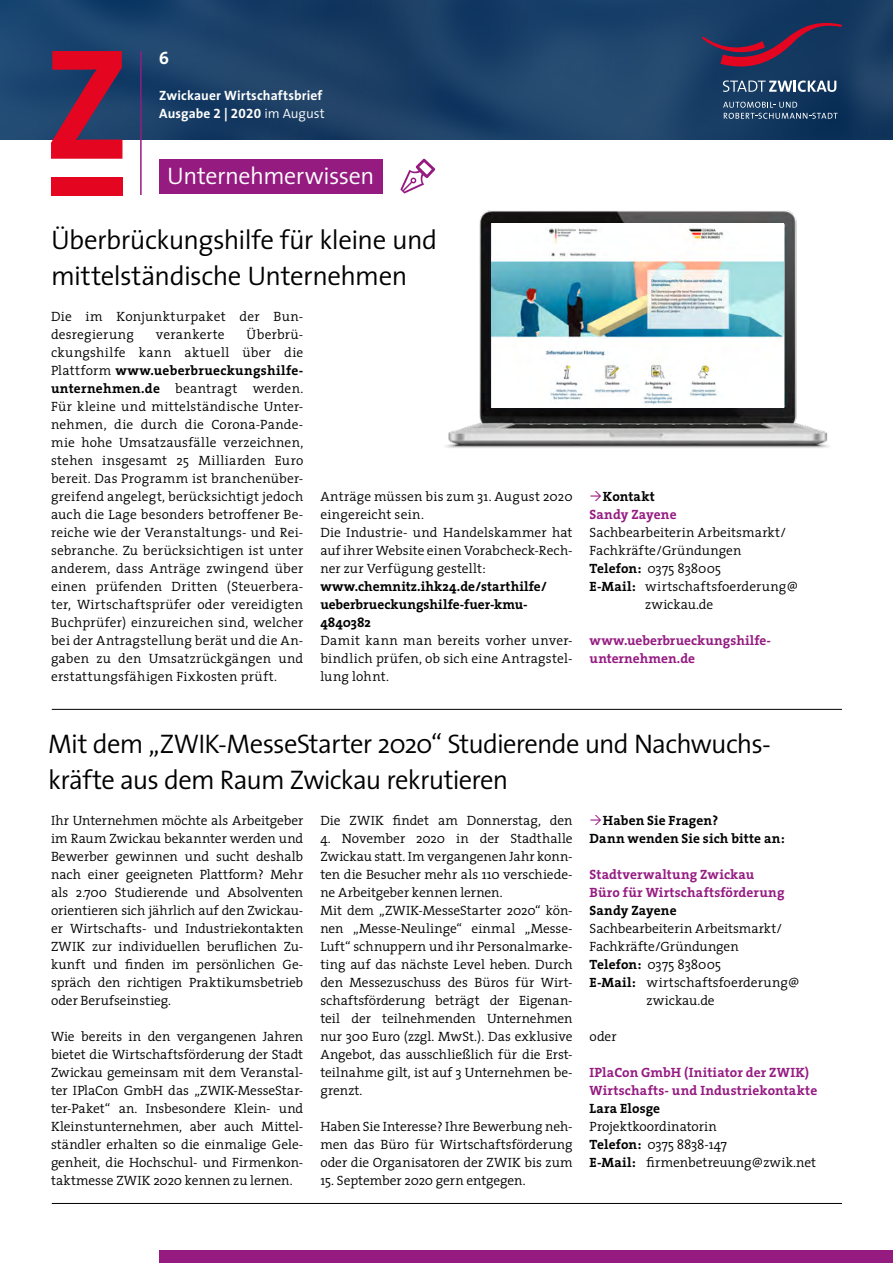
<style>
.page{position:relative;width:893px;height:1263px;background:#fff}
.page>*{position:absolute;margin:0;border:0;box-sizing:border-box;transform-origin:0 0}
.t1{font:300 27px/36px "The Sans";letter-spacing:-.025em;color:#000}
.t2{font:300 24px "The Sans";letter-spacing:-.02em;color:#fff}
.t3{font:18px "The Sans Bold Expert";color:#fff}
.t4{font:300 13.5px/18px "The Serif";letter-spacing:.005em;color:#000;text-align:justify}
.t5{font:700 13.5px/18px "The Serif";letter-spacing:.005em;color:#951b81}
.t6{font:700 13.5px/18px "The Serif";letter-spacing:.005em;color:#000}
.t7{font:700 13.5px/18px "The Sans";letter-spacing:.01em;color:#fff}
.s1{font-family:"The Sans Bold Expert";font-weight:400}
.s2{font-weight:300}
.s3{font-weight:700}
</style>
<div class="page">
<img style="left:0;top:0;width:893px;height:139px">
<svg style="left:51px;top:51px;width:71px;height:108px;background:#8d2042"></svg>
<div style="left:51px;top:177px;width:71px;height:18px;background:#e40521"></div>
<svg style="left:723px;top:102px;width:115px;height:17px;background:#395879"></svg>
<svg style="left:702px;top:23px;width:140px;height:43px;background:#3c2e54"></svg>
<svg style="left:723px;top:80px;width:113px;height:12px"></svg>
<hr style="left:140px;top:51px;width:2px;height:144px;background:#951b81">
<div style="left:159px;top:159px;width:224px;height:35px;background:#951b81"></div>
<svg style="left:400px;top:159px;width:35px;height:35px"></svg>
<div style="left:159px;top:1251px;width:734px;height:12px;background:#951b81"></div>
<hr style="left:52px;top:709px;width:790px;height:1px;background:#000">
<img style="left:416px;top:181px;width:413px;height:267px">
<img style="left:491px;top:224px;width:293px;height:183px">
<hr style="left:52px;top:1203px;width:790px;height:1px;background:#000">
<h3 class="t3" style="left:159px;top:43px;width:11px">6</h3>
<p class="t7" style="left:159px;top:86px;width:167px">Zwickauer Wirtschaftsbrief<br>Ausgabe <span class="s1">2</span> | <span class="s1">2020</span> <span class="s2">im August</span></p>
<h2 class="t2" style="left:167px;top:156px;width:208px">Unternehmerwissen</h2>
<h1 class="t1" style="left:51px;top:221px;width:388px">Überbrückungshilfe für kleine und mittelständische Unternehmen</h1>
<p class="t4" style="left:51px;top:307px;width:254px">Die im Konjunkturpaket der Bun&shy;desregierung</p>
<p class="t4" style="left:51px;top:325px;width:254px;text-indent:195px">Überbrü&shy;ckungshilfe kann aktuell über die Plattform <span class="s3">www.ueberbrueckungshilfe&shy;unternehmen.de</span> beantragt werden.<br>Für kleine und mittelständische Unter&shy;nehmen, die durch die Corona-Pande&shy;mie hohe Umsatzausfälle verzeichnen, stehen insgesamt 25 Milliarden Euro bereit. Das Programm ist branchenüber&shy;greifend angelegt, berücksichtigt jedoch auch die Lage besonders betroffener Be&shy;reiche wie der Veranstaltungs- und Rei&shy;sebranche. Zu berücksichtigen ist unter anderem, dass Anträge zwingend über einen prüfenden Dritten (Steuerbera&shy;ter, Wirtschaftsprüfer oder vereidigten Buchprüfer) einzureichen sind, welcher bei der Antragstellung berät und die An&shy;gaben zu den Umsatzrückgängen und erstattungsfähigen Fixkosten prüft.</p>
<p class="t4" style="left:156px;top:325px;width:70px">verankerte</p>
<p class="t4" style="left:320px;top:487px;width:254px;text-align:left">Anträge müssen bis zum 31. August 2020 eingereicht sein.<br>Die Industrie- und Handelskammer hat auf ihrer Website einen Vorabcheck-Rech&shy;ner zur Verfügung gestellt:</p>
<p class="t6" style="left:320px;top:577px;width:228px">www.chemnitz.ihk24.de/starthilfe/ ueberbrueckungshilfe-fuer-kmu-<br>4840382</p>
<p class="t4" style="left:320px;top:631px;width:254px">Damit kann man bereits vorher unver&shy;bindlich prüfen, ob sich eine Antragstel&shy;lung lohnt.</p>
<p class="t6" style="left:603px;top:487px;width:54px">Kontakt</p>
<p class="t5" style="left:590px;top:505px;width:88px">Sandy Zayene</p>
<p class="t4" style="left:590px;top:523px;width:198px">Sachbearbeiterin Arbeitsmarkt/</p>
<p class="t4" style="left:590px;top:541px;width:153px">Fachkräfte/Gründungen</p>
<p class="t4" style="left:590px;top:559px;width:133px"><span class="s3">Telefon:</span> 0375 838005</p>
<p class="t4" style="left:590px;top:577px;width:210px"><span class="s3">E-Mail:</span> wirtschaftsfoerderung@</p>
<p class="t4" style="left:645px;top:595px;width:70px">zwickau.de</p>
<p class="t5" style="left:590px;top:631px;width:183px">www.ueberbrueckungshilfe&shy;unternehmen.de</p>
<h1 class="t1" style="left:48px;top:725px;width:724px">Mit dem „ZWIK-MesseStarter 2020“ Studierende und Nachwuchs&shy;kräfte aus dem Raum Zwickau rekrutieren</h1>
<p class="t6" style="left:590px;top:811px;width:197px;text-indent:13px">Haben Sie Fragen?<br>Dann wenden Sie sich bitte an:</p>
<p class="t5" style="left:590px;top:865px;width:196px">Stadtverwaltung Zwickau<br>Büro für Wirtschaftsförderung</p>
<p class="t6" style="left:590px;top:901px;width:88px">Sandy Zayene</p>
<p class="t4" style="left:590px;top:919px;width:194px">Sachbearbeiterin Arbeitsmarkt/</p>
<p class="t4" style="left:590px;top:937px;width:151px">Fachkräfte/Gründungen</p>
<p class="t4" style="left:590px;top:955px;width:133px"><span class="s3">Telefon:</span> 0375 838005</p>
<p class="t4" style="left:590px;top:973px;width:211px"><span class="s3">E-Mail:</span> wirtschaftsfoerderung@</p>
<p class="t4" style="left:647px;top:991px;width:70px">zwickau.de</p>
<p class="t4" style="left:590px;top:1027px;width:28px">oder</p>
<p class="t5" style="left:590px;top:1063px;width:229px">IPlaCon GmbH (Initiator der ZWIK)<br>Wirtschafts- und Industriekontakte</p>
<p class="t6" style="left:590px;top:1099px;width:72px">Lara Elosge</p>
<p class="t4" style="left:590px;top:1117px;width:228px;text-align:left">Projektkoordinatorin<br><span class="s3">Telefon:</span> 0375 8838-147<br><span class="s3">E-Mail:</span> firmenbetreuung@zwik.net</p>
<p class="t4" style="left:320px;top:811px;width:254px">Die ZWIK findet am Donnerstag, den</p>
<p class="t4" style="left:320px;top:829px;width:254px;text-align:left">4. November 2020 in der Stadthalle Zwickau statt. Im vergangenen Jahr konn&shy;ten die Besucher mehr als 110 verschiede&shy;ne Arbeitgeber kennen lernen.<br>Mit dem „ZWIK-MesseStarter 2020“ kön&shy;nen „Messe-Neulinge“ einmal „Messe-Luft“ schnuppern und ihr Personalmarke&shy;ting auf das nächste Level heben. Durch den Messezuschuss des Büros für Wirt&shy;schaftsförderung beträgt der Eigenan&shy;teil der teilnehmenden Unternehmen nur 300 Euro (zzgl. MwSt.). Das exklusive Angebot, das ausschließlich für die Erst&shy;teilnahme gilt, ist auf 3 Unternehmen be&shy;grenzt.</p>
<p class="t4" style="left:320px;top:1117px;width:254px">Haben Sie Interesse? Ihre Bewerbung neh&shy;men das Büro für Wirtschaftsförderung oder die Organisatoren der ZWIK bis zum</p>
<p class="t4" style="left:320px;top:1171px;width:207px">15. September 2020 gern entgegen.</p>
<p class="t4" style="left:51px;top:811px;width:254px">Ihr Unternehmen möchte als Arbeitgeber im Raum Zwickau bekannter werden und Bewerber gewinnen und sucht deshalb nach einer geeigneten Plattform? Mehr als 2.700 Studierende und Absolventen orientieren sich jährlich auf den Zwickau&shy;er Wirtschafts- und Industriekontakten ZWIK zur individuellen beruflichen Zu&shy;kunft und finden im persönlichen Ge&shy;spräch den richtigen Praktikumsbetrieb oder Berufseinstieg.</p>
<p class="t4" style="left:51px;top:1027px;width:254px">Wie bereits in den vergangenen Jahren bietet die Wirtschaftsförderung der Stadt Zwickau gemeinsam mit dem Veranstal&shy;ter IPlaCon GmbH das „ZWIK-MesseStar&shy;ter-Paket“ an. Insbesondere Klein- und Kleinstunternehmen, aber auch Mittel&shy;ständler erhalten so die einmalige Gele&shy;genheit, die Hochschul- und Firmenkon&shy;taktmesse ZWIK 2020 kennen zu lernen.</p>
</div>
